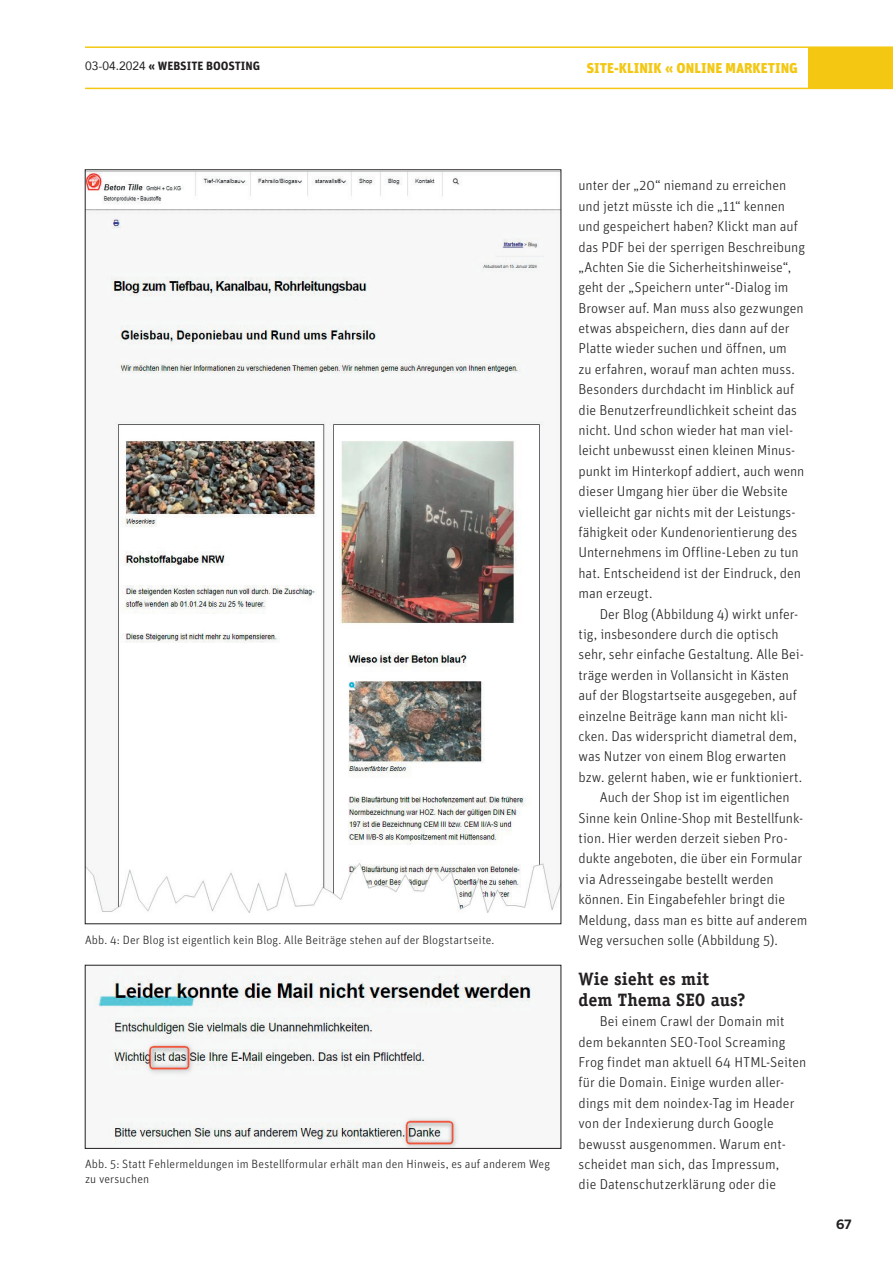
<style>
.page{position:relative;width:893px;height:1263px;background:#fff}
.page>*{position:absolute;margin:0;border:0;box-sizing:border-box;transform-origin:0 0}
.t1{font:700 18px/20.4px "Officina Serif Std";letter-spacing:-.005em;color:#231f20}
.t2{font:300 14.25px/20.4px "Unit";color:#231f20}
.t3{font:900 14.25px "Unit";color:#f3c712}
.t4{font:700 12.75px "Benton Sans";color:#231f20}
.t5{font:300 12px/14.4px "Unit";letter-spacing:.01em;color:#231f20}
.t6{font:700 12px "Unit";color:#231f20}
.s1{font-family:"Avenir";font-weight:400}
</style>
<div class="page">
<div style="left:808px;top:47px;width:85px;height:41px;background:#f3c712"></div>
<hr style="left:85px;top:46px;width:808px;height:2px;background:#f3c712">
<hr style="left:85px;top:88px;width:808px;height:1px;background:#f3c712">
<img style="left:87px;top:172px;width:472px;height:740px">
<img style="left:94px;top:970px;width:440px;height:176px">
<div style="left:85px;top:965px;width:476px;height:183px;border:1px solid #231f20"></div>
<p class="t6" style="left:85px;top:59px;width:177px"><span class="s1">03-04.2024</span> « WEBSITE BOOSTING</p>
<p class="t3" style="left:586px;top:59px;width:213px">SITE-KLINIK « ONLINE MARKETING</p>
<p class="t5" style="left:85px;top:933px;width:411px">Abb. 4: Der Blog ist eigentlich kein Blog. Alle Beiträge stehen auf der Blogstartseite.</p>
<p class="t5" style="left:85px;top:1157px;width:466px">Abb. 5: Statt Fehlermeldungen im Bestellformular erhält man den Hinweis, es auf anderem Weg zu versuchen</p>
<p class="t2" style="left:578px;top:175px;width:228px">unter der „20“ niemand zu erreichen und jetzt müsste ich die „11“ kennen und gespeichert haben? Klickt man auf das PDF bei der sperrigen Beschreibung „Achten Sie die Sicherheitshinweise“, geht der „Speichern unter“-Dialog im Browser auf. Man muss also gezwungen etwas abspeichern, dies dann auf der Platte wieder suchen und öffnen, um<br>zu erfahren, worauf man achten muss.<br>Besonders durchdacht im Hinblick auf die Benutzerfreundlichkeit scheint das nicht. Und schon wieder hat man viel&shy;leicht unbewusst einen kleinen Minus&shy;punkt im Hinterkopf addiert, auch wenn dieser Umgang hier über die Website vielleicht gar nichts mit der Leistungs&shy;fähigkeit oder Kundenorientierung des Unternehmens im Offline-Leben zu tun hat. Entscheidend ist der Eindruck, den man erzeugt.</p>
<p class="t2" style="left:600px;top:603px;width:200px">Der Blog (Abbildung 4) wirkt unfer-</p>
<p class="t2" style="left:578px;top:624px;width:202px">tig, insbesondere durch die optisch</p>
<p class="t2" style="left:578px;top:644px;width:227px">sehr, sehr einfache Gestaltung. Alle Bei-</p>
<p class="t2" style="left:578px;top:664px;width:212px">träge werden in Vollansicht in Kästen</p>
<p class="t2" style="left:578px;top:685px;width:220px">auf der Blogstartseite ausgegeben, auf</p>
<p class="t2" style="left:578px;top:705px;width:211px">einzelne Beiträge kann man nicht kli-</p>
<p class="t2" style="left:578px;top:726px;width:220px">cken. Das widerspricht diametral dem,</p>
<p class="t2" style="left:578px;top:746px;width:209px">was Nutzer von einem Blog erwarten</p>
<p class="t2" style="left:578px;top:766px;width:225px">bzw. gelernt haben, wie er funktioniert.</p>
<p class="t2" style="left:600px;top:787px;width:191px">Auch der Shop ist im eigentlichen</p>
<p class="t2" style="left:578px;top:807px;width:226px">Sinne kein Online-Shop mit Bestellfunk-</p>
<p class="t2" style="left:578px;top:828px;width:211px">tion. Hier werden derzeit sieben Pro-</p>
<p class="t2" style="left:578px;top:848px;width:225px">dukte angeboten, die über ein Formular</p>
<p class="t2" style="left:578px;top:868px;width:197px">via Adresseingabe bestellt werden</p>
<p class="t2" style="left:578px;top:889px;width:208px">können. Ein Eingabefehler bringt die</p>
<p class="t2" style="left:578px;top:909px;width:230px">Meldung, dass man es bitte auf anderem</p>
<p class="t2" style="left:578px;top:930px;width:201px">Weg versuchen solle (Abbildung 5).</p>
<p class="t1" style="left:578px;top:969px;width:168px">Wie sieht es mit dem Thema SEO aus?</p>
<p class="t2" style="left:578px;top:1011px;width:229px;text-indent:21px">Bei einem Crawl der Domain mit dem bekannten SEO-Tool Screaming Frog findet man aktuell 64 HTML-Seiten für die Domain. Einige wurden aller&shy;dings mit dem noindex-Tag im Header von der Indexierung durch Google bewusst ausgenommen. Warum ent&shy;scheidet man sich, das Impressum,<br>die Datenschutzerklärung oder die</p>
<p class="t4" style="left:836px;top:1217px;width:17px">67</p>
</div>
